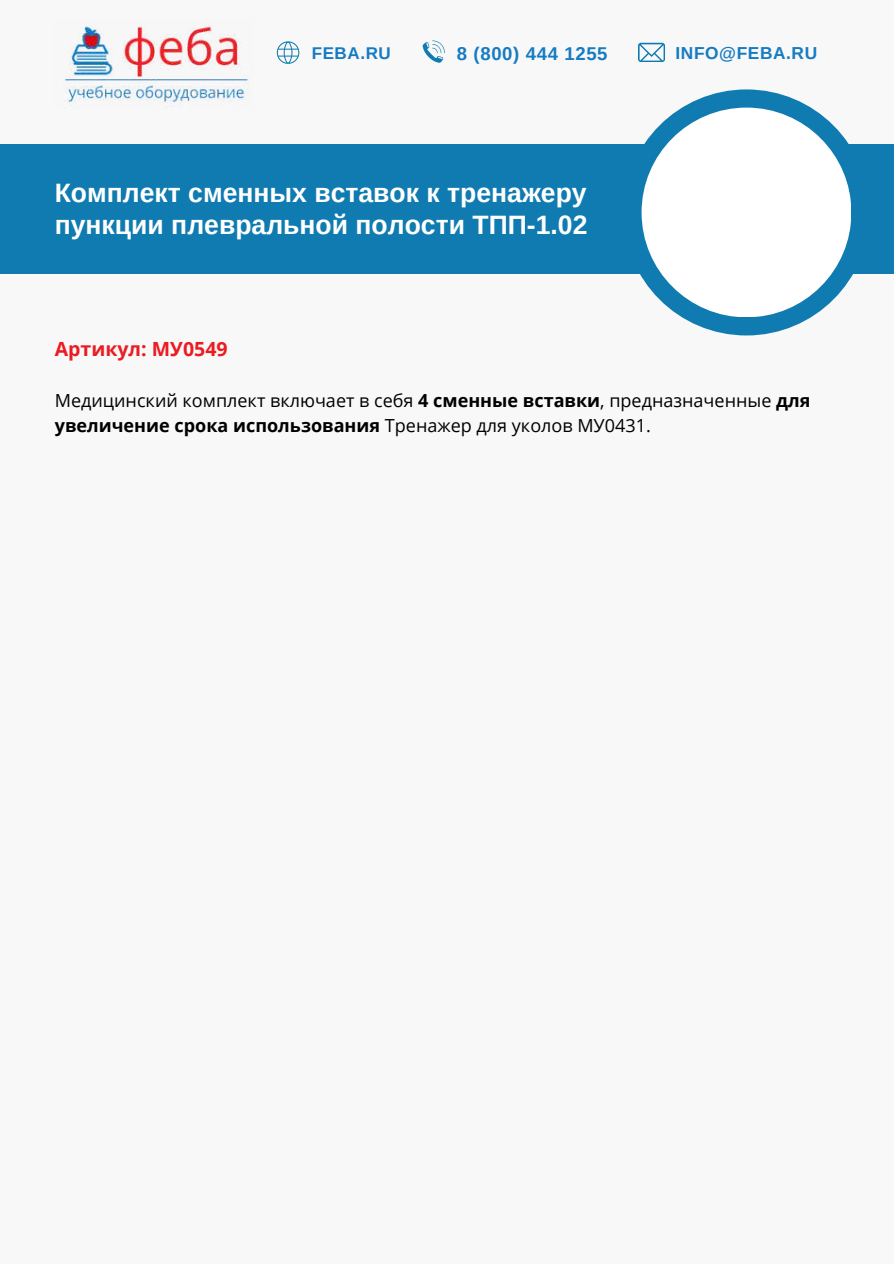
<style>
.page{position:relative;width:894px;height:1264px;background:#fff}
.page>*{position:absolute;margin:0;border:0;box-sizing:border-box;transform-origin:0 0}
.t1{font:700 26.55px/31.5px "Arimo";color:#fff}
.t2{font:700 19.5px "Open Sans";color:#eb1b21}
.t3{font:700 18.45px "Arimo";letter-spacing:.035em;color:#157bc2}
.t4{font:18px/24.8px "Open Sans";color:#000}
.t5{font:700 17.25px "Arimo";letter-spacing:.035em;color:#157bc2}
.t6{font:700 16.95px "Arimo";letter-spacing:.035em;color:#157bc2}
.s1{font-weight:700}
</style>
<div class="page">
<div style="left:0;top:0;width:893px;height:1263px;background:#f8f8f8"></div>
<img style="left:64px;top:26px;width:186px;height:77px">
<svg style="left:277px;top:41px;width:22px;height:23px"></svg>
<svg style="left:422px;top:40px;width:22px;height:23px"></svg>
<svg style="left:638px;top:43px;width:26px;height:19px"></svg>
<div style="left:623px;top:89px;width:246px;height:246px;background:#107bb1;border-radius:50%"></div>
<div style="left:0;top:144px;width:893px;height:130px;background:#107bb1"></div>
<div style="left:641px;top:108px;width:210px;height:209px;background:#fff;border-radius:50%"></div>
<p class="t6" style="left:311px;top:42px;width:81px">FEBA.RU</p>
<p class="t3" style="left:457px;top:41px;width:152px">8 (800) 444 1255</p>
<p class="t5" style="left:675px;top:42px;width:143px">INFO@FEBA.RU</p>
<h1 class="t1" style="left:55px;top:178px;width:534px">Комплект сменных вставок к тренажеру пункции плевральной полости ТПП-1.02</h1>
<p class="t2" style="left:55px;top:335px;width:174px">Артикул: МУ0549</p>
<p class="t4" style="left:55px;top:387px;width:757px">Медицинский комплект включает в себя <span class="s1">4 сменные вставки</span>, предназначенные <span class="s1">для увеличение срока использования</span> Тренажер для уколов МУ0431.</p>
</div>
